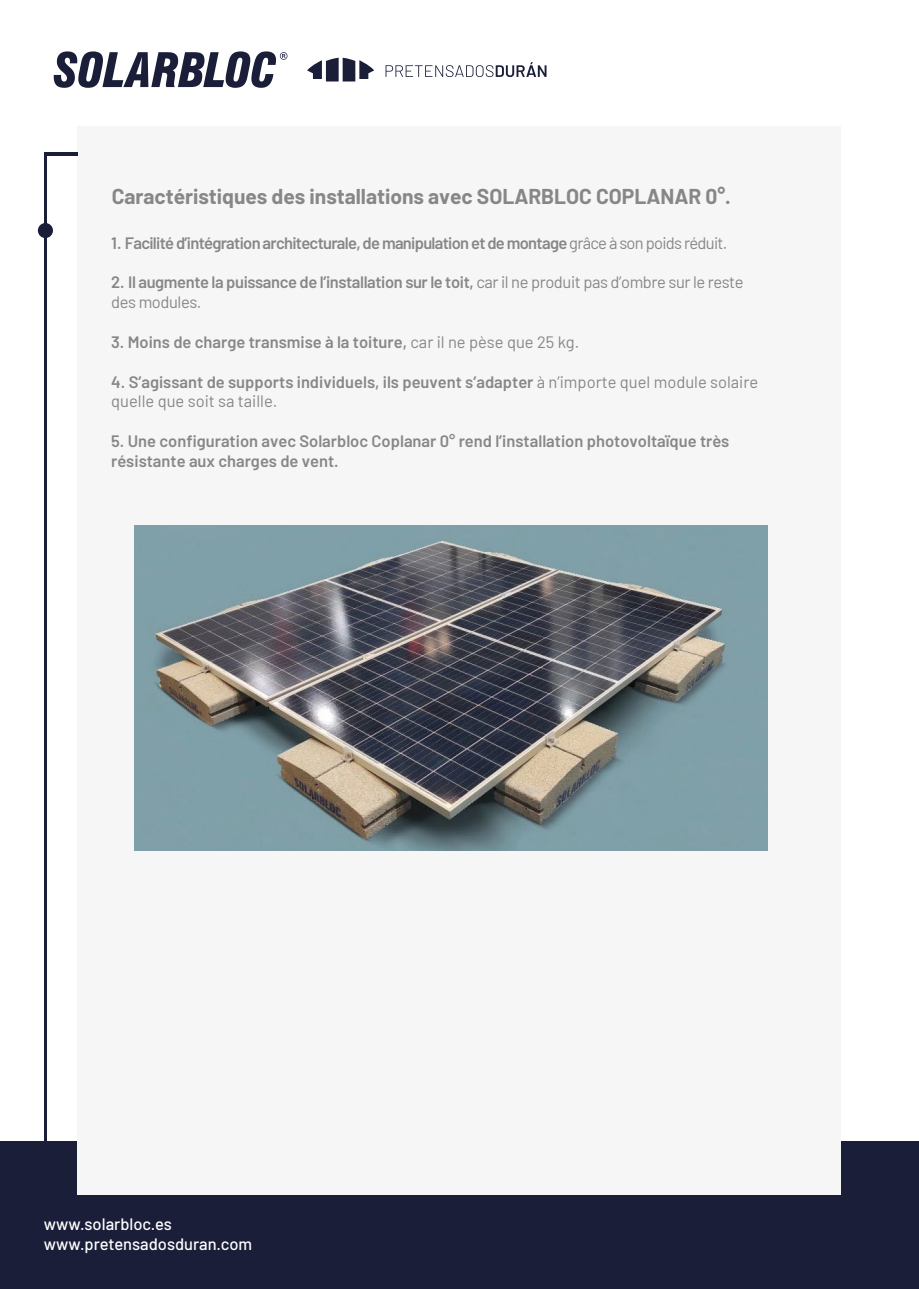
<style>
.page{position:relative;width:919px;height:1289px;background:#fff}
.page>*{position:absolute;margin:0;border:0;box-sizing:border-box;transform-origin:0 0}
.t1{font:700 21px "Barlow";color:#878787}
.t2{font:600 16.5px/19.8px "Barlow";color:#878787}
.t3{font:600 16.5px/19.8px "Barlow";letter-spacing:-.025em;color:#878787}
.t4{font:600 16.5px "Barlow";letter-spacing:-.04em;color:#878787}
.t5{font:500 16.5px/19.8px "Barlow";color:#fff}
.s1{font-weight:400}
</style>
<div class="page">
<div style="left:1px;top:1141px;width:917px;height:147px;background:#1a1e39"></div>
<div style="left:78px;top:126px;width:763px;height:1069px;background:#f6f6f6"></div>
<svg style="left:307px;top:58px;width:67px;height:23px"></svg>
<svg style="left:385px;top:62px;width:161px;height:15px"></svg>
<svg style="left:54px;top:51px;width:233px;height:37px"></svg>
<div style="left:38px;top:223px;width:15px;height:15px;background:#1a1e39;border-radius:50%"></div>
<hr style="left:44px;top:152px;width:3px;height:989px;background:#1a1e39">
<hr style="left:44px;top:152px;width:34px;height:3px;background:#1a1e39">
<img style="left:134px;top:526px;width:633px;height:324px">
<p class="t1" style="left:112px;top:181px;width:620px">Caractéristiques des installations avec SOLARBLOC COPLANAR 0°.</p>
<p class="t4" style="left:111px;top:231px;width:617px">1. Facilité d’intégration architecturale, de manipulation et de montage <span class="s1">grâce à son poids réduit.</span></p>
<p class="t3" style="left:111px;top:271px;width:634px">2. Il augmente la puissance de l’installation sur le toit, <span class="s1">car il ne produit pas d’ombre sur le reste des modules.</span></p>
<p class="t2" style="left:111px;top:331px;width:469px">3. Moins de charge transmise à la toiture, <span class="s1">car il ne pèse que 25 kg.</span></p>
<p class="t2" style="left:111px;top:370px;width:648px">4. S’agissant de supports individuels, ils peuvent s’adapter <span class="s1">à n’importe quel module solaire quelle que soit sa taille.</span></p>
<p class="t2" style="left:111px;top:430px;width:619px">5. Une configuration avec Solarbloc Coplanar 0° rend l’installation photovoltaïque très résistante aux charges de vent.</p>
<p class="t5" style="left:44px;top:1212px;width:210px">www.solarbloc.es www.pretensadosduran.com</p>
</div>
